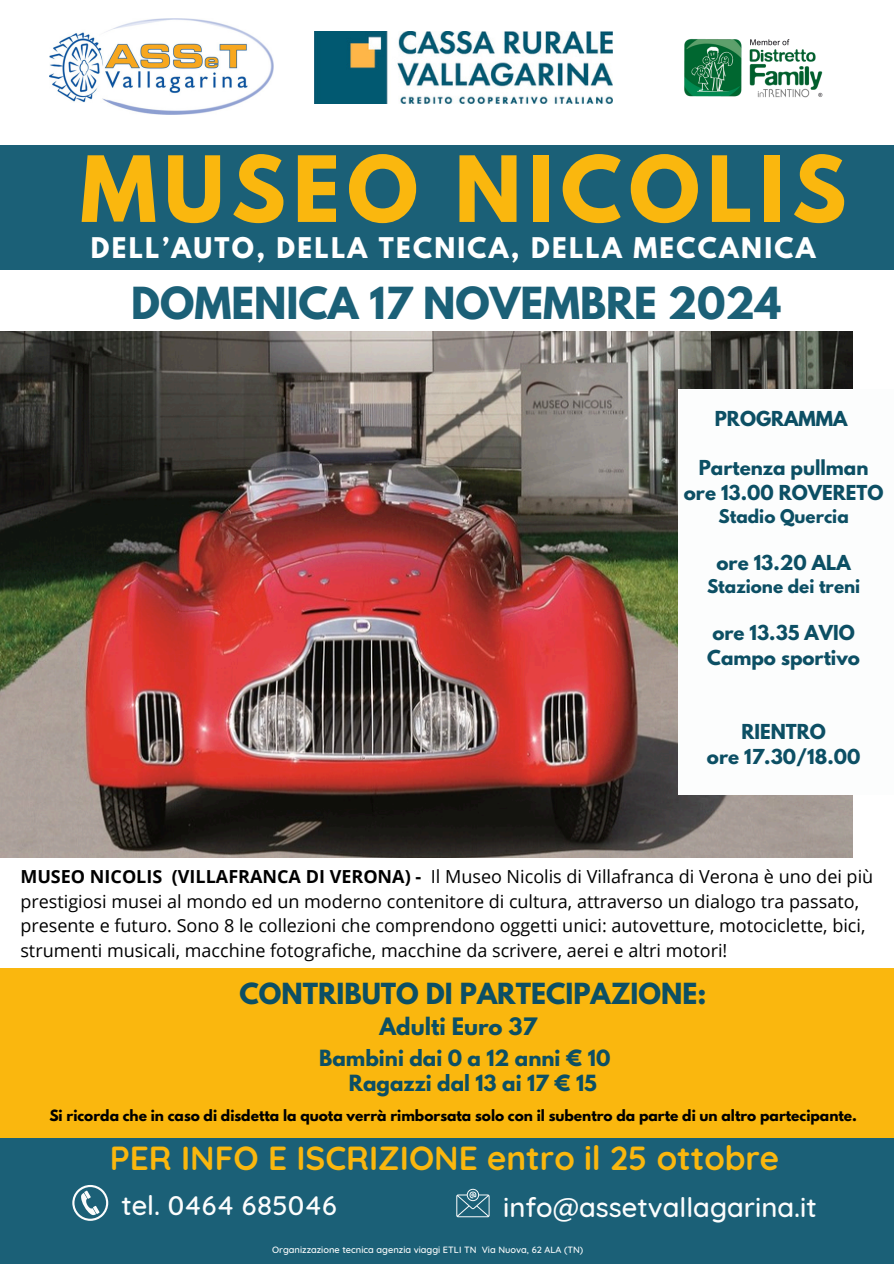
<style>
.page{position:relative;width:894px;height:1264px;background:#fff}
.page>*{position:absolute;margin:0;border:0;box-sizing:border-box;transform-origin:0 0}
.t1{font:700 80.7px "League Spartan";letter-spacing:.09em;color:#fab70e}
.t2{font:700 39.15px "League Spartan";color:#1b6077}
.t3{font:700 33.3px "Quicksand";color:#fab70e}
.t4{font:500 27.3px "Quicksand";color:#fcfdfd}
.t5{font:700 25.8px "League Spartan";color:#0c4f64}
.t6{font:700 25.2px "League Spartan";letter-spacing:.09em;color:#fff}
.t7{font:700 21.3px "League Spartan";color:#0c4f64}
.t8{font:700 19.8px "League Spartan";color:#0c4f64}
.t9{font:700 18.3px "League Spartan";color:#0c4f64}
.t10{font:18px/24.8px "Open Sans";color:#000}
.t11{font:700 16.8px "League Spartan";color:#0c4f64}
.t12{font:700 13.8px "League Spartan";color:#000}
.t13{font:500 9.3px "Quicksand";color:#fcfdfd}
.s1{font-weight:700}
</style>
<div class="page">
<div style="left:0;top:145px;width:893px;height:124px;background:#1b6077"></div>
<img style="left:50px;top:19px;width:223px;height:95px">
<img style="left:314px;top:31px;width:298px;height:72px">
<div style="left:0;top:968px;width:893px;height:170px;background:#fab70e"></div>
<div style="left:0;top:1138px;width:893px;height:125px;background:#1b6077"></div>
<svg style="left:72px;top:1184px;width:36px;height:36px"></svg>
<svg style="left:456px;top:1188px;width:33px;height:29px"></svg>
<img style="left:684px;top:39px;width:139px;height:59px">
<img style="left:0;top:331px;width:852px;height:526px">
<div style="left:678px;top:388px;width:215px;height:406px;background:#fcfdfd"></div>
<h2 class="t1" style="left:80px;top:149px;width:767px">MUSEO NICOLIS</h2>
<h5 class="t6" style="left:91px;top:236px;width:726px">DELL’AUTO, DELLA TECNICA, DELLA MECCANICA</h5>
<h4 class="t2" style="left:131px;top:284px;width:651px">DOMENICA 17 NOVEMBRE 2024</h4>
<p class="t9" style="left:714px;top:409px;width:134px">PROGRAMMA</p>
<p class="t9" style="left:698px;top:459px;width:171px">Partenza pullman</p>
<p class="t9" style="left:683px;top:484px;width:201px">ore 13.00 ROVERETO</p>
<p class="t11" style="left:718px;top:507px;width:132px">Stadio Quercia</p>
<p class="t9" style="left:716px;top:553px;width:136px">ore 13.20 ALA</p>
<p class="t11" style="left:706px;top:577px;width:155px">Stazione dei treni</p>
<p class="t9" style="left:712px;top:623px;width:144px">ore 13.35 AVIO</p>
<p class="t9" style="left:707px;top:648px;width:154px">Campo sportivo</p>
<p class="t9" style="left:741px;top:722px;width:86px">RIENTRO</p>
<p class="t9" style="left:706px;top:747px;width:155px">ore 17.30/18.00</p>
<h5 class="t10" style="left:20px;top:863px;width:854px"><span class="s1">MUSEO NICOLIS (VILLAFRANCA DI VERONA) -</span> Il Museo Nicolis di Villafranca di Verona è uno dei più prestigiosi musei al mondo ed un moderno contenitore di cultura, attraverso un dialogo tra passato, presente e futuro. Sono 8 le collezioni che comprendono oggetti unici: autovetture, motociclette, bici,</h5>
<p class="t10" style="left:20px;top:937px;width:708px">strumenti musicali, macchine fotografiche, macchine da scrivere, aerei e altri motori!</p>
<h6 class="t5" style="left:239px;top:980px;width:468px">CONTRIBUTO DI PARTECIPAZIONE:</h6>
<h6 class="t7" style="left:379px;top:1015px;width:159px">Adulti Euro 37</h6>
<h6 class="t8" style="left:319px;top:1048px;width:292px">Bambini dai 0 a 12 anni € 10</h6>
<p class="t8" style="left:349px;top:1073px;width:249px">Ragazzi dal 13 ai 17 € 15</p>
<p class="t12" style="left:49px;top:1108px;width:808px">Si ricorda che in caso di disdetta la quota verrà rimborsata solo con il subentro da parte di un altro partecipante.</p>
<p class="t3" style="left:110px;top:1136px;width:670px">PER INFO E ISCRIZIONE entro il 25 ottobre</p>
<p class="t4" style="left:121px;top:1187px;width:217px">tel. 0464 685046</p>
<h4 class="t4" style="left:503px;top:1189px;width:315px">info@assetvallagarina.it</h4>
<h3 class="t13" style="left:272px;top:1244px;width:312px">Organizzazione tecnica agenzia viaggi ETLI TN Via Nuova, 62 ALA (TN)</h3>
</div>
